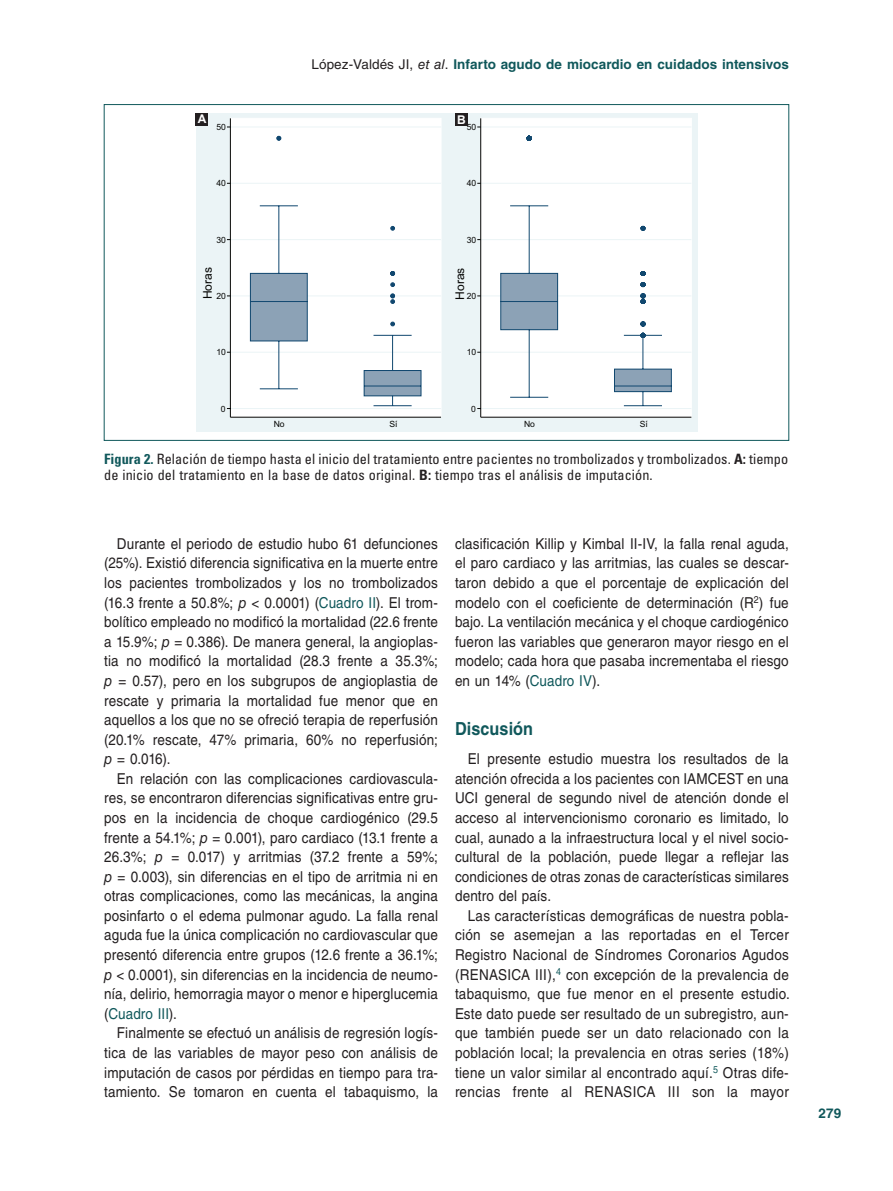
<style>
.page{position:relative;width:893px;height:1191px;background:#fff}
.page>*{position:absolute;margin:0;border:0;box-sizing:border-box;transform-origin:0 0}
.t1{font:700 18px "Helvetica LT Std";letter-spacing:.005em;color:#10585b;scale:.9 1}
.t2{font:15px/19.5px "Helvetica LT Std";letter-spacing:.01em;color:#231f20;text-align:justify;scale:.9 1}
.t3{font:condensed 14.25px/16.5px "Univers LT Std";letter-spacing:.005em;color:#231f20}
.t4{font:700 13.5px "Helvetica LT Std";letter-spacing:.005em;color:#10585b}
.t5{font:12px "Arial";color:#040503}
.t6{font:12px "Arial";color:#050504}
.t7{font:700 12px "Arial";color:#fff}
.t8{font:8.55px "Arial";color:#040503}
.t9{font:8.55px "Arial";color:#050504}
.s1{font-weight:400;color:#231f20}
.s2{font-weight:400;font-style:italic;color:#231f20}
.s3{font-weight:700;color:#10585b}
.s4{font-weight:700}
.s5{font-style:italic}
.s6{color:#10585b}
</style>
<div class="page">
<div style="left:196px;top:113px;width:501px;height:318px;background:#ebf4f6"></div>
<div style="left:230px;top:118px;width:211px;height:299px;background:#fff;border:1px solid #fff"></div>
<hr style="left:230px;top:408px;width:211px;height:1px;background:#ebf4f6">
<hr style="left:230px;top:352px;width:211px;height:1px;background:#ebf4f6">
<hr style="left:230px;top:295px;width:211px;height:1px;background:#ebf4f6">
<hr style="left:230px;top:239px;width:211px;height:1px;background:#ebf4f6">
<hr style="left:230px;top:183px;width:211px;height:1px;background:#ebf4f6">
<hr style="left:230px;top:127px;width:211px;height:1px;background:#ebf4f6">
<svg style="left:250px;top:205px;width:58px;height:184px"></svg>
<svg style="left:363px;top:334px;width:59px;height:72px"></svg>
<svg style="left:277px;top:136px;width:4px;height:4px"></svg>
<svg style="left:390px;top:322px;width:5px;height:4px"></svg>
<svg style="left:390px;top:294px;width:5px;height:10px"></svg>
<svg style="left:390px;top:282px;width:5px;height:5px"></svg>
<svg style="left:390px;top:271px;width:5px;height:5px"></svg>
<svg style="left:390px;top:226px;width:5px;height:4px"></svg>
<hr style="left:230px;top:118px;width:1px;height:299px;background:#040503">
<hr style="left:230px;top:417px;width:211px;height:1px;background:#040503">
<div style="left:480px;top:118px;width:212px;height:299px;background:#fff;border:1px solid #fff"></div>
<hr style="left:481px;top:408px;width:210px;height:1px;background:#ebf4f6">
<hr style="left:481px;top:352px;width:210px;height:1px;background:#ebf4f6">
<hr style="left:481px;top:295px;width:210px;height:1px;background:#ebf4f6">
<hr style="left:481px;top:239px;width:210px;height:1px;background:#ebf4f6">
<hr style="left:481px;top:183px;width:210px;height:1px;background:#ebf4f6">
<hr style="left:481px;top:127px;width:210px;height:1px;background:#ebf4f6">
<svg style="left:500px;top:205px;width:58px;height:193px"></svg>
<svg style="left:527px;top:136px;width:4px;height:4px"></svg>
<svg style="left:614px;top:333px;width:58px;height:73px"></svg>
<svg style="left:641px;top:322px;width:4px;height:4px"></svg>
<svg style="left:641px;top:294px;width:4px;height:10px"></svg>
<svg style="left:641px;top:282px;width:4px;height:5px"></svg>
<svg style="left:641px;top:271px;width:4px;height:5px"></svg>
<svg style="left:641px;top:226px;width:4px;height:4px"></svg>
<hr style="left:480px;top:118px;width:1px;height:299px;background:#050504">
<hr style="left:481px;top:417px;width:210px;height:1px;background:#050504">
<div style="left:455px;top:114px;width:13px;height:12px;background:#231f20"></div>
<div style="left:196px;top:113px;width:12px;height:13px;background:#231f20"></div>
<p class="t4" style="left:312px;top:56px;width:479px"><span class="s1">López-Valdés JI,</span> <span class="s2">et al</span><span class="s1">.</span> Infarto agudo de miocardio en cuidados intensivos</p>
<p class="t7" style="left:198px;top:110px;width:10px">A</p>
<p class="t7" style="left:457px;top:112px;width:10px">B</p>
<p class="t8" style="left:216px;top:121px;width:11px">50</p>
<p class="t9" style="left:467px;top:121px;width:11px">50</p>
<p class="t8" style="left:216px;top:177px;width:11px">40</p>
<p class="t9" style="left:467px;top:177px;width:11px">40</p>
<p class="t8" style="left:216px;top:234px;width:11px">30</p>
<p class="t9" style="left:467px;top:234px;width:11px">30</p>
<p class="t5" style="left:199px;top:299px;width:34px;rotate:-90deg">Horas</p>
<p class="t8" style="left:216px;top:290px;width:11px">20</p>
<p class="t6" style="left:452px;top:299px;width:34px;rotate:-90deg">Horas</p>
<p class="t9" style="left:467px;top:290px;width:11px">20</p>
<p class="t8" style="left:216px;top:346px;width:11px">10</p>
<p class="t9" style="left:467px;top:346px;width:11px">10</p>
<p class="t8" style="left:221px;top:403px;width:6px">0</p>
<p class="t9" style="left:471px;top:403px;width:6px">0</p>
<p class="t8" style="left:274px;top:418px;width:12px">No</p>
<p class="t8" style="left:389px;top:418px;width:10px">Sí</p>
<p class="t9" style="left:524px;top:418px;width:12px">No</p>
<p class="t9" style="left:640px;top:418px;width:10px">Sí</p>
<p class="t3" style="left:104px;top:450px;width:685px"><span class="s3">Figura 2.</span> Relación de tiempo hasta el inicio del tratamiento entre pacientes no trombolizados y trombolizados. <span class="s4">A:</span> tiempo de inicio del tratamiento en la base de datos original. <span class="s4">B:</span> tiempo tras el análisis de imputación.</p>
<p class="t2" style="left:104px;top:534px;width:372px;text-indent:13px">Durante el periodo de estudio hubo 61 defunciones (25%). Existió diferencia significativa en la muerte entre los pacientes trombolizados y los no trombolizados (16.3 frente a 50.8%; <span class="s5">p</span> &lt; 0.0001) (<span class="s6">Cuadro II</span>). El trom&shy;bolítico empleado no modificó la mortalidad (22.6 frente a 15.9%; <span class="s5">p</span> = 0.386). De manera general, la angioplas&shy;tia no modificó la mortalidad (28.3 frente a 35.3%; <span class="s5">p</span> = 0.57), pero en los subgrupos de angioplastia de rescate y primaria la mortalidad fue menor que en aquellos a los que no se ofreció terapia de reperfusión (20.1% rescate, 47% primaria, 60% no reperfusión; <span class="s5">p</span> = 0.016).</p>
<p class="t2" style="left:104px;top:768px;width:372px;text-indent:13px">En relación con las complicaciones cardiovascula&shy;res, se encontraron diferencias significativas entre gru&shy;pos en la incidencia de choque cardiogénico (29.5 frente a 54.1%; <span class="s5">p</span> = 0.001), paro cardiaco (13.1 frente a 26.3%; <span class="s5">p</span> = 0.017) y arritmias (37.2 frente a 59%; <span class="s5">p</span> = 0.003), sin diferencias en el tipo de arritmia ni en otras complicaciones, como las mecánicas, la angina posinfarto o el edema pulmonar agudo. La falla renal aguda fue la única complicación no cardiovascular que presentó diferencia entre grupos (12.6 frente a 36.1%; <span class="s5">p</span> &lt; 0.0001), sin diferencias en la incidencia de neumo&shy;nía, delirio, hemorragia mayor o menor e hiperglucemia (<span class="s6">Cuadro III</span>).</p>
<p class="t2" style="left:104px;top:1023px;width:372px;text-indent:13px">Finalmente se efectuó un análisis de regresión logís&shy;tica de las variables de mayor peso con análisis de imputación de casos por pérdidas en tiempo para tra&shy;tamiento. Se tomaron en cuenta el tabaquismo, la</p>
<p class="t2" style="left:455px;top:534px;width:372px">clasificación Killip y Kimbal II-IV, la falla renal aguda, el paro cardiaco y las arritmias, las cuales se descar&shy;taron debido a que el porcentaje de explicación del modelo con el coeficiente de determinación (R<sup>2</sup>) fue bajo. La ventilación mecánica y el choque cardiogénico fueron las variables que generaron mayor riesgo en el modelo; cada hora que pasaba incrementaba el riesgo en un 14% (<span class="s6">Cuadro IV</span>).</p>
<p class="t1" style="left:455px;top:717px;width:88px">Discusión</p>
<p class="t2" style="left:455px;top:749px;width:372px;text-indent:13px">El presente estudio muestra los resultados de la atención ofrecida a los pacientes con IAMCEST en una UCI general de segundo nivel de atención donde el acceso al intervencionismo coronario es limitado, lo cual, aunado a la infraestructura local y el nivel socio&shy;cultural de la población, puede llegar a reflejar las condiciones de otras zonas de características similares dentro del país.</p>
<p class="t2" style="left:455px;top:905px;width:373px;text-indent:13px">Las características demográficas de nuestra pobla&shy;ción se asemejan a las reportadas en el Tercer Registro Nacional de Síndromes Coronarios Agudos (RENASICA III),<sup>4</sup> con excepción de la prevalencia de tabaquismo, que fue menor en el presente estudio.<br>Este dato puede ser resultado de un subregistro, aun&shy;que también puede ser un dato relacionado con la población local; la prevalencia en otras series (18%) tiene un valor similar al encontrado aquí.<sup>5</sup> Otras dife&shy;rencias frente al RENASICA III son la mayor</p>
<p class="t4" style="left:819px;top:1104px;width:24px">279</p>
</div>
